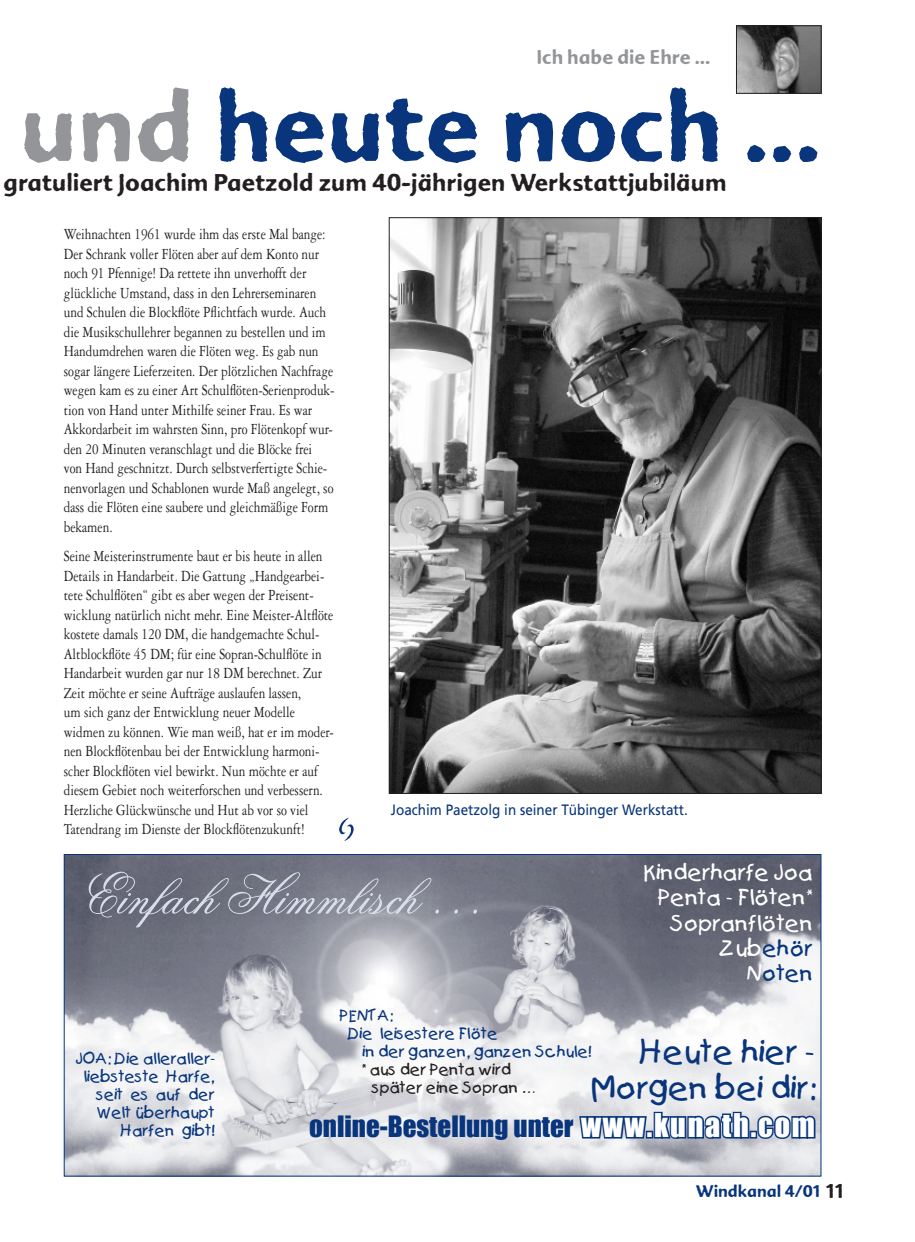
<style>
.page{position:relative;width:915px;height:1242px;background:#fff}
.page>*{position:absolute;margin:0;border:0;box-sizing:border-box;transform-origin:0 0}
.t1{font:97.5px "Advert Rough Three";color:#08357c}
.t2{font:57px "Flemish Script BT";color:#dadeec}
.t3{font:30px/36px "Kids";color:#08357c;text-align:right}
.t4{font:27px "Impact";color:#08357c}
.t5{font:24px "Advert Rough Three";color:#231f20}
.t6{font:21px/25.2px "Kids";color:#fff;text-align:right}
.t7{font:19.5px "Advert Rough Three";color:#939598}
.t8{font:19.5px "Advert Rough Three";color:#231f20}
.t9{font:16.5px/19.5px "Garamond Three";color:#231f20;scale:.8 1}
.t10{font:16.5px "Advert Rough Three";color:#08357c}
.t11{font:15px/18px "Kids";color:#08357c;text-align:right}
.t12{font:15px "Frutiger";color:#08357c;scale:.9 1}
.t13{font:15px/18px "Kids";color:#231f20}
.s1{color:#939598}
.s2{color:#08357c}
.s3{font-size:30px;color:#fff}
</style>
<div class="page">
<img style="left:738px;top:28px;width:81px;height:64px">
<div style="left:736px;top:26px;width:85px;height:68px;border:1px solid #231f20"></div>
<img style="left:339px;top:817px;width:14px;height:24px">
<img style="left:391px;top:219px;width:428px;height:572px">
<img style="left:66px;top:856px;width:753px;height:318px">
<svg style="left:577px;top:1100px;width:239px;height:63px"></svg>
<p class="t7" style="left:536px;top:45px;width:175px">Ich habe die Ehre …</p>
<p class="t1" style="left:20px;top:69px;width:802px"><span class="s1">und</span> heute noch …</p>
<p class="t5" style="left:4px;top:168px;width:724px">gratuliert Joachim Paetzold zum 40-jährigen Werkstattjubiläum</p>
<p class="t9" style="left:64px;top:224px;width:340px">Weihnachten 1961 wurde ihm das erste Mal bange:<br>Der Schrank voller Flöten aber auf dem Konto nur noch 91 Pfennige! Da rettete ihn unverhofft der glückliche Umstand, dass in den Lehrerseminaren und Schulen die Blockflöte Pflichtfach wurde. Auch die Musikschullehrer begannen zu bestellen und im Handumdrehen waren die Flöten weg. Es gab nun sogar längere Lieferzeiten. Der plötzlichen Nachfrage wegen kam es zu einer Art Schulflöten-Serienproduk&shy;tion von Hand unter Mithilfe seiner Frau. Es war Akkordarbeit im wahrsten Sinn, pro Flötenkopf wur&shy;den 20 Minuten veranschlagt und die Blöcke frei von Hand geschnitzt. Durch selbstverfertigte Schie&shy;nenvorlagen und Schablonen wurde Maß angelegt, so dass die Flöten eine saubere und gleichmäßige Form bekamen.</p>
<p class="t9" style="left:64px;top:546px;width:339px">Seine Meisterinstrumente baut er bis heute in allen Details in Handarbeit. Die Gattung „Handgearbei&shy;tete Schulflöten“ gibt es aber wegen der Preisent&shy;wicklung natürlich nicht mehr. Eine Meister-Altflöte kostete damals 120 DM, die handgemachte Schul-Altblockflöte 45 DM; für eine Sopran-Schulflöte in Handarbeit wurden gar nur 18 DM berechnet. Zur Zeit möchte er seine Aufträge auslaufen lassen,<br>um sich ganz der Entwicklung neuer Modelle widmen zu können. Wie man weiß, hat er im moder&shy;nen Blockflötenbau bei der Entwicklung harmoni&shy;scher Blockflöten viel bewirkt. Nun möchte er auf diesem Gebiet noch weiterforschen und verbessern.<br>Herzliche Glückwünsche und Hut ab vor so viel Tatendrang im Dienste der Blockflötenzukunft!</p>
<p class="t2" style="left:81px;top:859px;width:405px">Einfach Himmlisch …</p>
<p class="t6" style="left:643px;top:860px;width:171px">Kinderharfe Joa<br>Penta - Flöten*<br>Sopranflöten<br>Zub<span class="s2">ehör<br></span>N<span class="s2">oten</span></p>
<p class="t12" style="left:391px;top:801px;width:331px">Joachim Paetzolg in seiner Tübinger Werkstatt.</p>
<p class="t11" style="left:76px;top:1049px;width:140px">JOA: Die alleraller&shy;liebsteste Harfe, seit es auf der<br>Welt überhaupt<br>Harfen gibt!</p>
<p class="t11" style="left:340px;top:1006px;width:54px">PENTA:</p>
<p class="t11" style="left:347px;top:1024px;width:152px">Die leisestere Flöte</p>
<p class="t11" style="left:362px;top:1042px;width:230px">in der ganzen, ganzen Schule!</p>
<p class="t3" style="left:590px;top:1034px;width:226px">Heute hier -<br>Morgen bei dir:</p>
<p class="t4" style="left:309px;top:1109px;width:507px">online-Bestellung unter <span class="s3">www.kunath.com</span></p>
<p class="t13" style="left:372px;top:1060px;width:165px;text-indent:-11px">* aus der Penta wird später eine Sopran …</p>
<p class="t10" style="left:695px;top:1181px;width:126px">Windkanal 4/01</p>
<p class="t8" style="left:825px;top:1179px;width:19px">11</p>
</div>
